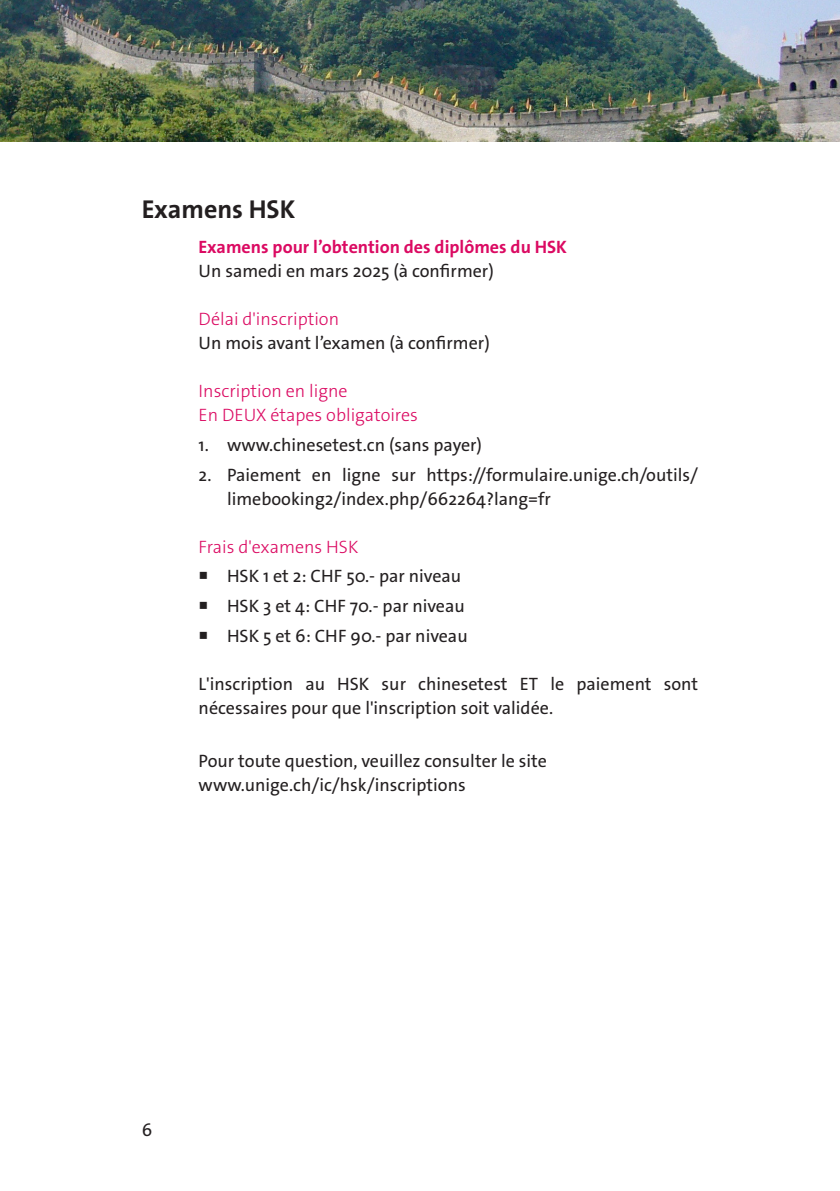
<style>
.page{position:relative;width:840px;height:1191px;background:#fff}
.page>*{position:absolute;margin:0;border:0;box-sizing:border-box;transform-origin:0 0}
.texte{font:700 26px "The Sans Os F";color:#231f20}
.texte-2{font:18px/24px "The Sans Os F";color:#231f20}
.texte-3{font:300 18px "The Sans Os F";color:#db0a62}
.texte-4{font:700 18px "The Sans Os F";color:#db0a62}
</style>
<div class="page">
<img style="left:0;top:0;width:839px;height:142px">
<p class="texte" style="left:142px;top:192px;width:155px">Examens HSK</p>
<p class="texte-4" style="left:198px;top:235px;width:370px">Examens pour l’obtention des diplômes du HSK</p>
<p class="texte-2" style="left:198px;top:259px;width:296px">Un samedi en mars 2025 (à confirmer)</p>
<p class="texte-3" style="left:198px;top:307px;width:142px">Délai d'inscription</p>
<p class="texte-2" style="left:198px;top:331px;width:292px">Un mois avant l’examen (à confirmer)</p>
<p class="texte-3" style="left:198px;top:379px;width:150px">Inscription en ligne</p>
<p class="texte-3" style="left:198px;top:403px;width:221px">En DEUX étapes obligatoires</p>
<p class="texte-2" style="left:198px;top:433px;width:285px">1. www.chinesetest.cn (sans payer)</p>
<p class="texte-2" style="left:227px;top:462px;width:472px;text-indent:-28px">2. Paiement en ligne sur https://formulaire.unige.ch/outils/ limebooking2/index.php/662264?lang=fr</p>
<p class="texte-3" style="left:198px;top:535px;width:161px">Frais d'examens HSK</p>
<p class="texte-2" style="left:198px;top:564px;width:264px">○ HSK 1 et 2: CHF 50.- par niveau</p>
<p class="texte-2" style="left:198px;top:594px;width:267px">○ HSK 3 et 4: CHF 70.- par niveau</p>
<p class="texte-2" style="left:198px;top:623px;width:270px">○ HSK 5 et 6: CHF 90.- par niveau</p>
<p class="texte-2" style="left:198px;top:671px;width:500px">L'inscription au HSK sur chinesetest ET le paiement sont nécessaires pour que l'inscription soit validée.</p>
<p class="texte-2" style="left:198px;top:749px;width:350px">Pour toute question, veuillez consulter le site</p>
<p class="texte-2" style="left:198px;top:773px;width:268px">www.unige.ch/ic/hsk/inscriptions</p>
<p class="texte-2" style="left:142px;top:1118px;width:12px">6</p>
</div>
